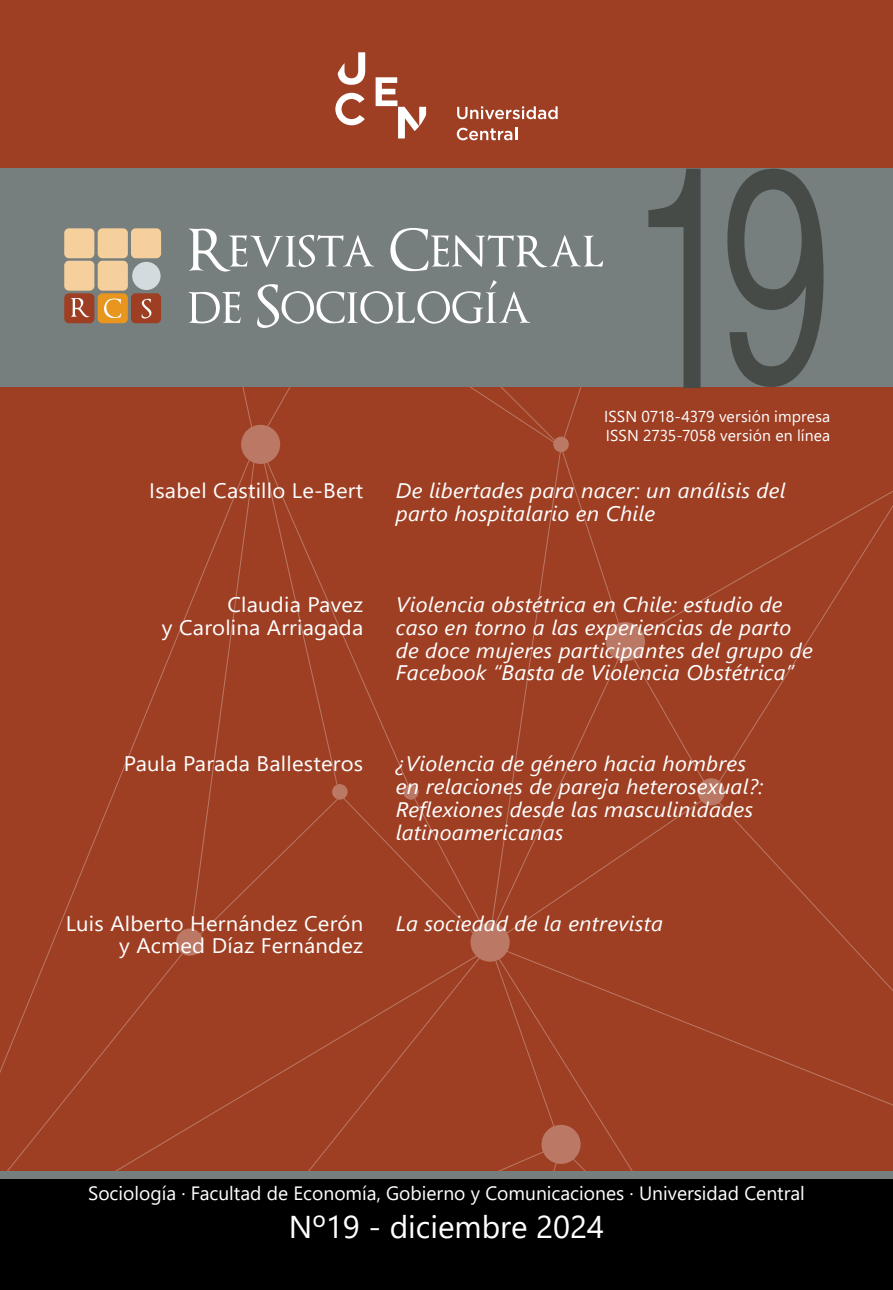
<style>
.page{position:relative;width:893px;height:1290px;background:#fff}
.page>*{position:absolute;margin:0;border:0;box-sizing:border-box;transform-origin:0 0}
.t1{font:31.5px "Segoe UI";color:#fff}
.t2{font:italic 21px/22.8px "Segoe UI";letter-spacing:.01em;color:#fff;scale:1.05 1}
.t3{font:21px/22.8px "Segoe UI";letter-spacing:.01em;color:#fff;text-align:right;scale:1.05 1}
.t4{font:19.25px "Segoe UI";color:#fff}
.t5{font:15.75px/19.2px "Segoe UI";letter-spacing:.005em;color:#fff}
</style>
<div class="page">
<div style="left:0;top:0;width:893px;height:201px;background:#9e3f24"></div>
<div style="left:0;top:387px;width:893px;height:784px;background:#9e3f24"></div>
<div style="left:0;top:1178px;width:893px;height:112px;background:#000"></div>
<div style="left:0;top:1171px;width:893px;height:7px;background:#777e7e"></div>
<svg style="left:457px;top:106px;width:101px;height:13px"></svg>
<svg style="left:457px;top:127px;width:60px;height:13px"></svg>
<svg style="left:338px;top:52px;width:27px;height:33px"></svg>
<svg style="left:376px;top:77px;width:50px;height:61px"></svg>
<svg style="left:335px;top:93px;width:30px;height:32px"></svg>
<div style="left:0;top:169px;width:893px;height:218px;background:#777e7e"></div>
<svg style="left:648px;top:169px;width:176px;height:218px"></svg>
<svg style="left:189px;top:291px;width:52px;height:32px"></svg>
<svg style="left:189px;top:229px;width:185px;height:42px"></svg>
<svg style="left:390px;top:228px;width:213px;height:43px"></svg>
<svg style="left:257px;top:280px;width:273px;height:48px"></svg>
<div style="left:64px;top:228px;width:30px;height:30px;background:#f6d09c;border-radius:5px"></div>
<div style="left:98px;top:228px;width:30px;height:30px;background:#f6d09c;border-radius:5px"></div>
<div style="left:131px;top:228px;width:30px;height:30px;background:#f6d09c;border-radius:5px"></div>
<div style="left:64px;top:261px;width:30px;height:30px;background:#f6d09c;border-radius:5px"></div>
<div style="left:98px;top:261px;width:30px;height:30px;background:#f6d09c;border-radius:5px"></div>
<div style="left:64px;top:293px;width:30px;height:30px;background:#9e3f24;border-radius:5px"></div>
<div style="left:98px;top:293px;width:30px;height:30px;background:#e9961f;border-radius:5px"></div>
<div style="left:131px;top:293px;width:30px;height:30px;background:#9e3f24;border-radius:5px"></div>
<svg style="left:142px;top:299px;width:9px;height:19px"></svg>
<svg style="left:71px;top:298px;width:19px;height:19px"></svg>
<svg style="left:104px;top:298px;width:17px;height:20px"></svg>
<div style="left:132px;top:262px;width:29px;height:28px;background:#d3dbdf;border-radius:50%"></div>
<p class="t3" style="left:149px;top:477px;width:205px">Isabel Castillo Le-Bert</p>
<p class="t3" style="left:162px;top:591px;width:193px">Claudia Pavez<br>y Carolina Arriagada</p>
<p class="t3" style="left:124px;top:750px;width:229px">Paula Parada Ballesteros</p>
<p class="t3" style="left:66px;top:910px;width:285px">Luis Alberto Hernández Cerón y Acmed Díaz Fernández</p>
<p class="t5" style="left:604px;top:405px;width:228px">ISSN 0718-4379 versión impresa<br>ISSN 2735-7058 versión en línea</p>
<p class="t2" style="left:396px;top:476px;width:372px">De libertades para nacer: un análisis del parto hospitalario en Chile</p>
<p class="t2" style="left:396px;top:590px;width:399px">Violencia obstétrica en Chile: estudio de caso en torno a las experiencias de parto de doce mujeres participantes del grupo de Facebook “Basta de Violencia Obstétrica”</p>
<p class="t2" style="left:396px;top:749px;width:351px">¿Violencia de género hacia hombres en relaciones de pareja heterosexual?:<br>Reflexiones desde las masculinidades latinoamericanas</p>
<p class="t2" style="left:396px;top:908px;width:256px">La sociedad de la entrevista</p>
<p class="t4" style="left:88px;top:1175px;width:718px">Sociología · Facultad de Economía, Gobierno y Comunicaciones · Universidad Central</p>
<h1 class="t1" style="left:289px;top:1197px;width:317px">Nº19 - diciembre 2024</h1>
</div>
